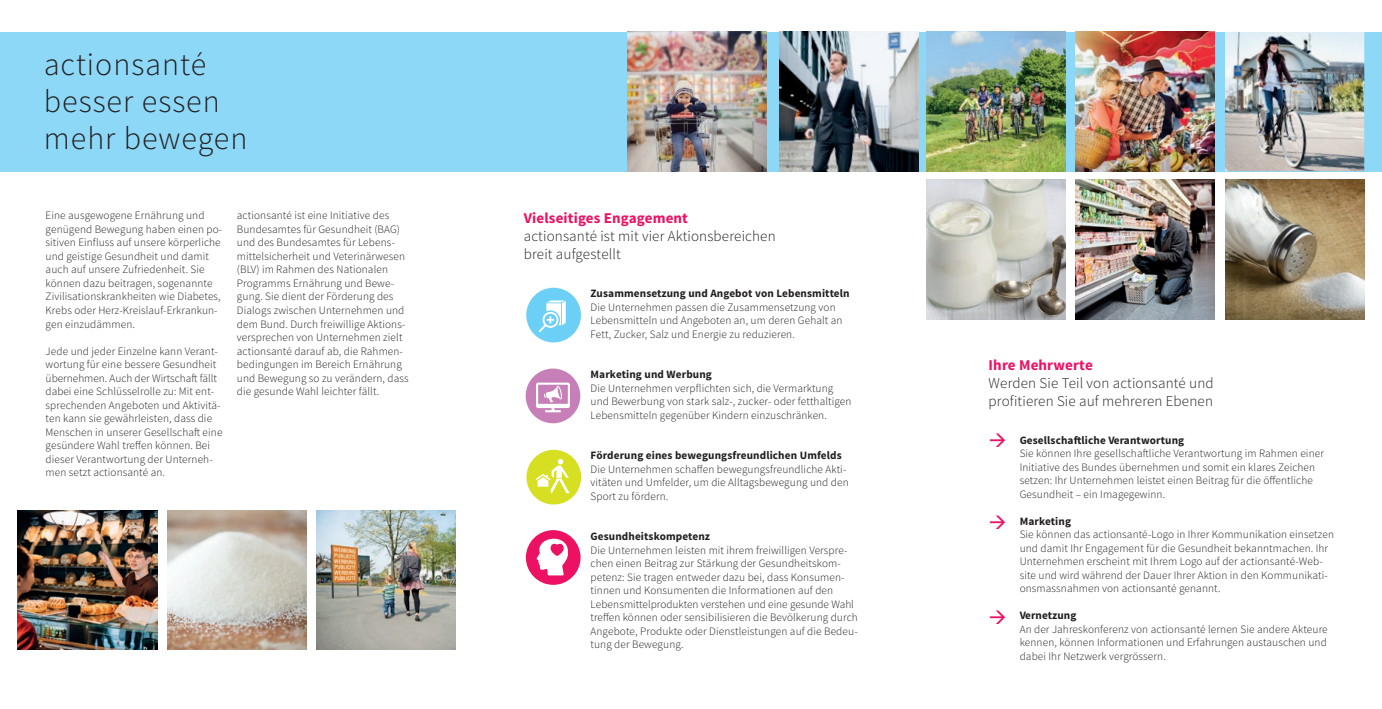
<style>
.page{position:relative;width:1382px;height:709px;background:#fff}
.page>*{position:absolute;margin:0;border:0;box-sizing:border-box;transform-origin:0 0}
.t1{font:300 32px/36.9px "Source Sans Pro";letter-spacing:.03em;color:#231f20}
.t2{font:300 15px/18px "Source Sans Pro";letter-spacing:.01em;color:#231f20}
.t3{font:700 15px "Source Sans Pro";letter-spacing:.01em;color:#ec1163}
.t4{font:300 11.25px/13.5px "Source Sans Pro";letter-spacing:.01em;color:#231f20}
.t5{font:700 11.25px "Source Sans Pro";letter-spacing:.01em;color:#231f20}
</style>
<div class="page">
<img style="left:18px;top:510px;width:139px;height:139px">
<img style="left:926px;top:180px;width:140px;height:139px">
<img style="left:1225px;top:180px;width:139px;height:139px">
<div style="left:0;top:32px;width:1382px;height:139px;background:#8dd7f7"></div>
<img style="left:1075px;top:180px;width:140px;height:139px">
<img style="left:316px;top:510px;width:140px;height:139px">
<div style="left:526px;top:288px;width:55px;height:54px;background:#6bcff6;border-radius:50%"></div>
<svg style="left:539px;top:300px;width:27px;height:32px"></svg>
<div style="left:526px;top:368px;width:54px;height:55px;background:#c780b7;border-radius:50%"></div>
<svg style="left:536px;top:382px;width:34px;height:30px"></svg>
<div style="left:526px;top:450px;width:55px;height:54px;background:#d6df21;border-radius:50%"></div>
<svg style="left:535px;top:459px;width:34px;height:34px"></svg>
<svg style="left:526px;top:530px;width:55px;height:55px"></svg>
<svg style="left:537px;top:534px;width:34px;height:41px"></svg>
<img style="left:1225px;top:32px;width:139px;height:139px">
<img style="left:779px;top:32px;width:139px;height:139px">
<img style="left:1075px;top:32px;width:140px;height:139px">
<img style="left:628px;top:32px;width:139px;height:139px">
<img style="left:926px;top:32px;width:140px;height:139px">
<img style="left:167px;top:510px;width:140px;height:139px">
<h1 class="t1" style="left:44px;top:47px;width:205px">actionsanté besser essen mehr bewegen</h1>
<p class="t4" style="left:46px;top:209px;width:178px">Eine ausgewogene Ernährung und genügend Bewegung haben einen po&shy;sitiven Einfluss auf unsere körperliche und geistige Gesundheit und damit auch auf unsere Zufriedenheit. Sie können dazu beitragen, sogenannte Zivilisationskrankheiten wie Diabetes, Krebs oder Herz-Kreislauf-Erkrankun&shy;gen einzudämmen.</p>
<p class="t4" style="left:46px;top:344px;width:178px">Jede und jeder Einzelne kann Verant&shy;wortung für eine bessere Gesundheit übernehmen. Auch der Wirtschaft fällt dabei eine Schlüsselrolle zu: Mit ent&shy;sprechenden Angeboten und Aktivitä&shy;ten kann sie gewährleisten, dass die Menschen in unserer Gesellschaft eine gesündere Wahl treffen können. Bei dieser Verantwortung der Unterneh&shy;men setzt actionsanté an.</p>
<p class="t4" style="left:237px;top:209px;width:173px">actionsanté ist eine Initiative des Bundesamtes für Gesundheit (BAG) und des Bundesamtes für Lebens&shy;mittelsicherheit und Veterinärwesen (BLV) im Rahmen des Nationalen Programms Ernährung und Bewe&shy;gung. Sie dient der Förderung des Dialogs zwischen Unternehmen und dem Bund. Durch freiwillige Aktions&shy;versprechen von Unternehmen zielt actionsanté darauf ab, die Rahmen&shy;bedingungen im Bereich Ernährung und Bewegung so zu verändern, dass die gesunde Wahl leichter fällt.</p>
<h2 class="t3" style="left:524px;top:209px;width:166px">Vielseitiges Engagement</h2>
<h2 class="t2" style="left:524px;top:227px;width:253px">actionsanté ist mit vier Aktionsbereichen breit aufgestellt</h2>
<p class="t5" style="left:591px;top:286px;width:261px">Zusammensetzung und Angebot von Lebensmitteln</p>
<p class="t4" style="left:591px;top:300px;width:253px">Die Unternehmen passen die Zusammensetzung von<br>Lebensmitteln und Angeboten an, um deren Gehalt an<br>Fett, Zucker, Salz und Energie zu reduzieren.</p>
<p class="t5" style="left:591px;top:367px;width:123px">Marketing und Werbung</p>
<p class="t4" style="left:591px;top:381px;width:262px">Die Unternehmen verpflichten sich, die Vermarktung und Bewerbung von stark salz-, zucker- oder fetthaltigen<br>Lebensmitteln gegenüber Kindern einzuschränken.</p>
<p class="t5" style="left:591px;top:448px;width:253px">Förderung eines bewegungsfreundlichen Umfelds</p>
<p class="t4" style="left:591px;top:462px;width:260px">Die Unternehmen schaffen bewegungsfreundliche Akti&shy;vitäten und Umfelder, um die Alltagsbewegung und den<br>Sport zu fördern.</p>
<p class="t5" style="left:591px;top:529px;width:121px">Gesundheitskompetenz</p>
<p class="t4" style="left:591px;top:543px;width:269px">Die Unternehmen leisten mit ihrem freiwilligen Verspre&shy;chen einen Beitrag zur Stärkung der Gesundheitskom&shy;petenz: Sie tragen entweder dazu bei, dass Konsumen&shy;tinnen und Konsumenten die Informationen auf den Lebensmittelprodukten verstehen und eine gesunde Wahl treffen können oder sensibilisieren die Bevölkerung durch Angebote, Produkte oder Dienstleistungen auf die Bedeu&shy;tung der Bewegung.</p>
<h2 class="t3" style="left:989px;top:356px;width:106px">Ihre Mehrwerte</h2>
<h2 class="t2" style="left:989px;top:374px;width:227px">Werden Sie Teil von actionsanté und profitieren Sie auf mehreren Ebenen</h2>
<p class="t5" style="left:1020px;top:432px;width:166px">Gesellschaftliche Verantwortung</p>
<p class="t4" style="left:1020px;top:446px;width:306px">Sie können Ihre gesellschaftliche Verantwortung im Rahmen einer Initiative des Bundes übernehmen und somit ein klares Zeichen setzen: Ihr Unternehmen leistet einen Beitrag für die öffentliche Gesundheit – ein Imagegewinn.</p>
<p class="t5" style="left:1020px;top:513px;width:53px">Marketing</p>
<p class="t4" style="left:1020px;top:527px;width:316px">Sie können das actionsanté-Logo in Ihrer Kommunikation einsetzen und damit Ihr Engagement für die Gesundheit bekanntmachen. Ihr Unternehmen erscheint mit Ihrem Logo auf der actionsanté-Web&shy;site und wird während der Dauer Ihrer Aktion in den Kommunikati&shy;onsmassnahmen von actionsanté genannt.</p>
<p class="t5" style="left:1020px;top:608px;width:58px">Vernetzung</p>
<p class="t4" style="left:1020px;top:622px;width:310px;text-align:justify">An der Jahreskonferenz von actionsanté lernen Sie andere Akteure kennen, können Informationen und Erfahrungen austauschen und dabei Ihr Netzwerk vergrössern.</p>
</div>
